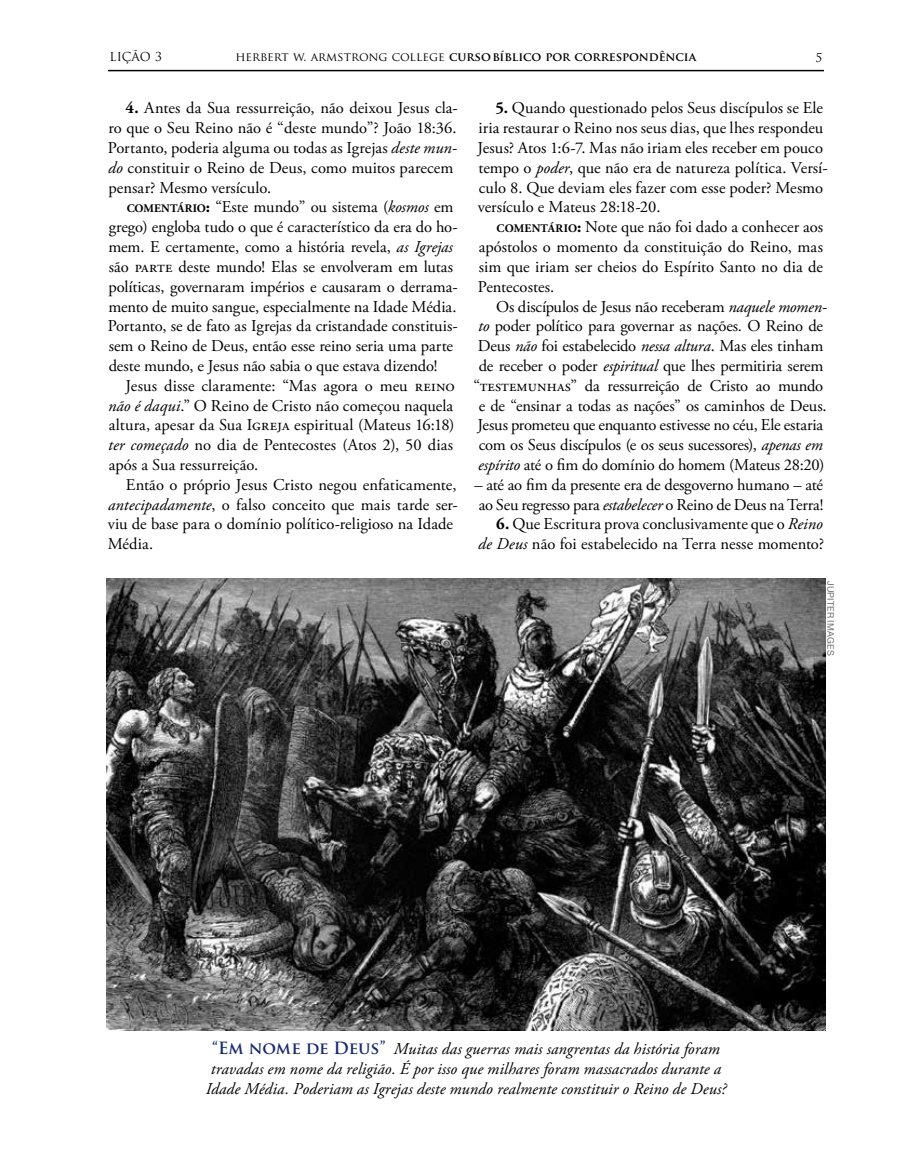
<style>
.page{position:relative;width:905px;height:1175px;background:#fff}
.page>*{position:absolute;margin:0;border:0;box-sizing:border-box;transform-origin:0 0}
.t1{font:16.5px/19.8px "Adobe Garamond Pro";letter-spacing:-.005em;color:#000}
.t2{font:italic 16.5px/19.8px "Adobe Garamond Pro";letter-spacing:.005em;color:#000;text-align:center}
.t3{font:700 12px "Trajan Pro";color:#000}
.t4{font:12px "Trajan Pro";color:#000}
.t5{font:9px "Helvetica Neue";letter-spacing:.02em;color:#6d6e71}
.s1{font-weight:400}
.s2{font-weight:700}
.s3{font-style:italic}
.s4{font-weight:700;font-size:11.55px}
.s5{font-family:"Trajan Pro";font-weight:700;font-style:normal;color:#192b6c}
</style>
<div class="page">
<img style="left:107px;top:579px;width:718px;height:451px">
<hr style="left:108px;top:70px;width:716px;height:1px;background:#000">
<p class="t4" style="left:110px;top:49px;width:54px">LIÇÃO 3</p>
<p class="t3" style="left:236px;top:49px;width:462px"><span class="s1">herbert w. armstrong college</span> cursobíblico por correspondência</p>
<p class="t4" style="left:815px;top:50px;width:8px">5</p>
<p class="t1" style="left:477px;top:99px;width:351px;text-indent:18px"><span class="s2">5.</span> Quando questionado pelos Seus discípulos se Ele iria restaurar o Reino nos seus dias, que lhes respondeu Jesus? Atos 1:6-7. Mas não iriam eles receber em pouco tempo o <span class="s3">poder</span>, que não era de natureza política. Versí&shy;culo 8. Que deviam eles fazer com esse poder? Mesmo versículo e Mateus 28:18-20.</p>
<p class="t1" style="left:478px;top:218px;width:347px;text-align:justify;text-indent:19px"><span class="s4">COMENTÁRIO</span><span class="s2">:</span> Note que não foi dado a conhecer aos apóstolos o momento da constituição do Reino, mas sim que iriam ser cheios do Espírito Santo no dia de Pentecostes.</p>
<p class="t1" style="left:473px;top:297px;width:355px;text-align:right">Os discípulos de Jesus não receberam <span class="s3">naquele momen-<br>to</span> poder político para governar as nações. O Reino de Deus <span class="s3">não</span> foi estabelecido <span class="s3">nessa altura</span>. Mas eles tinham de receber o poder <span class="s3">espiritual</span> que lhes permitiria serem “testemunhas” da ressurreição de Cristo ao mundo e de “ensinar a todas as nações” os caminhos de Deus.<br>Jesus prometeu que enquanto estivesse no céu, Ele estaria com os Seus discípulos (e os seus sucessores), <span class="s3">apenas em espírito</span> até o fim do domínio do homem (Mateus 28:20)</p>
<p class="t1" style="left:474px;top:475px;width:350px">– até ao fim da presente era de desgoverno humano – até ao Seu regresso para <span class="s3">estabelecer</span> o Reino de Deus na Terra!</p>
<p class="t1" style="left:478px;top:515px;width:347px;text-align:right"><span class="s2">6.</span> Que Escritura prova conclusivamente que o <span class="s3">Reino<br>de Deus</span> não foi estabelecido na Terra nesse momento?</p>
<p class="t1" style="left:108px;top:99px;width:351px;text-indent:18px"><span class="s2">4.</span> Antes da Sua ressurreição, não deixou Jesus cla&shy;ro que o Seu Reino não é “deste mundo”? João 18:36.<br>Portanto, poderia alguma ou todas as Igrejas <span class="s3">deste mun&shy;do</span> constituir o Reino de Deus, como muitos parecem pensar? Mesmo versículo.</p>
<p class="t1" style="left:108px;top:198px;width:351px;text-indent:19px"><span class="s4">COMENTÁRIO</span><span class="s2">:</span> “Este mundo” ou sistema (<span class="s3">kosmos</span> em grego) engloba tudo o que é característico da era do ho&shy;mem. E certamente, como a história revela, <span class="s3">as Igrejas </span>são parte deste mundo! Elas se envolveram em lutas políticas, governaram impérios e causaram o derrama&shy;mento de muito sangue, especialmente na Idade Média.<br>Portanto, se de fato as Igrejas da cristandade constituis&shy;sem o Reino de Deus, então esse reino seria uma parte deste mundo, e Jesus não sabia o que estava dizendo!</p>
<p class="t1" style="left:108px;top:376px;width:348px;text-align:justify;text-indent:17px">Jesus disse claramente: “Mas agora o meu reino <span class="s3">não é daqui</span>.” O Reino de Cristo não começou naquela altura, apesar da Sua Igreja espiritual (Mateus 16:18) <span class="s3">ter começado</span> no dia de Pentecostes (Atos 2), 50 dias após a Sua ressurreição.</p>
<p class="t1" style="left:108px;top:475px;width:351px;text-indent:18px">Então o próprio Jesus Cristo negou enfaticamente, <span class="s3">antecipadamente</span>, o falso conceito que mais tarde ser&shy;viu de base para o domínio político-religioso na Idade Média.</p>
<p class="t5" style="left:837px;top:580px;width:76px;rotate:90deg">JUPITER IMAGES</p>
<p class="t2" style="left:206px;top:1039px;width:522px"><span class="s5">“Em nome de Deus”</span> Muitas das guerras mais sangrentas da história foram travadas em nome da religião. É por isso que milhares foram massacrados durante a<br>Idade Média. Poderiam as Igrejas deste mundo realmente constituir o Reino de Deus?</p>
</div>
